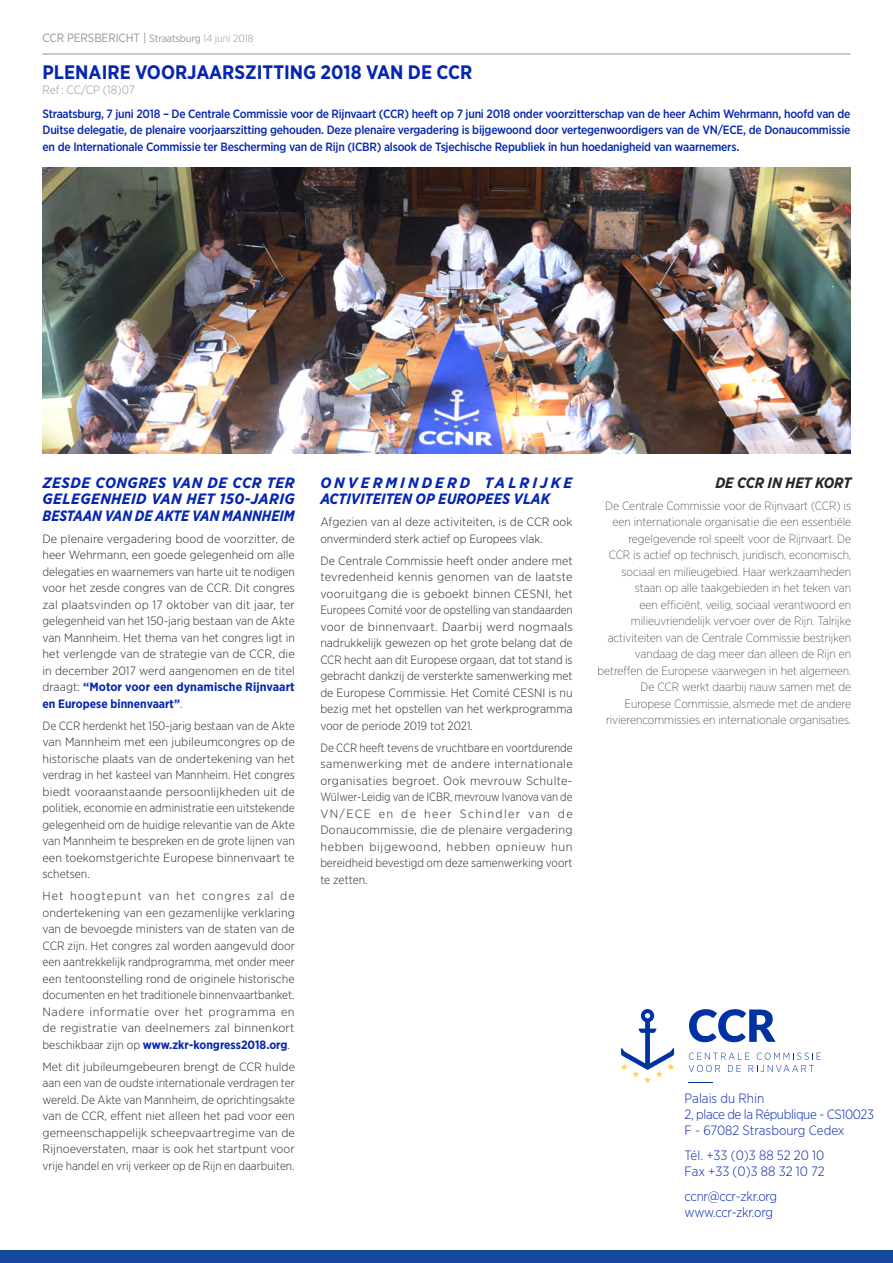
<style>
.page{position:relative;width:893px;height:1263px;background:#fff}
.page>*{position:absolute;margin:0;border:0;box-sizing:border-box;transform-origin:0 0}
.Texte_courant_light{font:700 19.5px "Gotham Narrow";color:#0626af}
.Texte_courant_light-2{font:italic 700 15px/16.5px "Gotham Narrow";color:#0626af;scale:1.05 1}
.Texte_courant_light-3{font:italic 700 15px "Gotham Narrow";color:#282827}
.t1{font:300 13.5px/16.2px "Gotham Narrow";letter-spacing:-.02em;color:#0626af}
.t2{font:300 13.5px/16.2px "Gotham Narrow";color:#0626af}
.Texte_courant_light-4{font:300 12px/16.5px "Gotham Narrow";color:#282827;text-align:justify;scale:1.05 1}
.Texte_courant_light-5{font:300 12px/16.5px "Gotham Narrow";color:#282827;text-align:justify;scale:1.04 1}
.Texte_courant_light-6{font:200 12px/16.5px "Gotham Narrow";color:#282827;text-align:right}
.Texte_courant_light-7{font:500 12px/16.5px "Gotham Narrow";letter-spacing:-.02em;color:#0626af;text-align:justify}
.Texte_courant_light-8{font:300 12px/16.5px "Gotham Narrow";color:#282827;text-align:justify}
.Texte_courant_light-9{font:300 12px/16.5px "Gotham Narrow";color:#282827;text-align:justify;scale:.96 1}
.t3{font:12px "Gotham Narrow";letter-spacing:-.01em;color:#939598}
.Texte_courant_light-10{font:300 12px "Gotham Narrow";letter-spacing:-.005em;color:#939598}
.s1{font-size:10.5px}
.s2{font-weight:300;font-size:10.5px}
.s3{font-weight:700;color:#0626af}
</style>
<div class="page">
<hr style="left:43px;top:54px;width:807px;height:1px;background:#939598">
<svg style="left:621px;top:1009px;width:53px;height:74px"></svg>
<svg style="left:689px;top:1009px;width:87px;height:33px"></svg>
<svg style="left:688px;top:1082px;width:25px;height:1px"></svg>
<svg style="left:689px;top:1052px;width:132px;height:20px"></svg>
<div style="left:0;top:1250px;width:893px;height:13px;background:#14499d"></div>
<img style="left:42px;top:167px;width:808px;height:286px">
<p class="t3" style="left:43px;top:30px;width:213px">CCR PERSBERICHT | <span class="s1">Straatsburg</span> <span class="s2">14 juni 2018</span></p>
<p class="Texte_courant_light" style="left:43px;top:59px;width:431px">PLENAIRE VOORJAARSZITTING 2018 VAN DE CCR</p>
<p class="Texte_courant_light-10" style="left:43px;top:83px;width:94px">Ref : CC/CP (18)07</p>
<p class="Texte_courant_light-7" style="left:43px;top:105px;width:809px">Straatsburg, 7 juni 2018 – De Centrale Commissie voor de Rijnvaart (CCR) heeft op 7 juni 2018 onder voorzitterschap van de heer Achim Wehrmann, hoofd van de Duitse delegatie, de plenaire voorjaarszitting gehouden. Deze plenaire vergadering is bijgewoond door vertegenwoordigers van de VN/ECE, de Donaucommissie en de Internationale Commissie ter Bescherming van de Rijn (ICBR) alsook de Tsjechische Republiek in hun hoedanigheid van waarnemers.</p>
<p class="Texte_courant_light-2" style="left:43px;top:474px;width:242px;text-align:justify">ZESDE CONGRES VAN DE CCR TER GELEGENHEID VAN HET 150-JARIG BESTAAN VAN DE AKTE VAN MANNHEIM</p>
<p class="Texte_courant_light-4" style="left:43px;top:530px;width:242px">De plenaire vergadering bood de voorzitter, de heer Wehrmann, een goede gelegenheid om alle delegaties en waarnemers van harte uit te nodigen voor het zesde congres van de CCR. Dit congres zal plaatsvinden op 17 oktober van dit jaar, ter gelegenheid van het 150-jarig bestaan van de Akte van Mannheim. Het thema van het congres ligt in het verlengde van de strategie van de CCR, die in december 2017 werd aangenomen en de titel draagt: <span class="s3">“Motor voor een dynamische Rijnvaart en Europese binnenvaart”</span>.</p>
<p class="Texte_courant_light-8" style="left:43px;top:717px;width:254px">De CCR herdenkt het 150-jarig bestaan van de Akte van Mannheim met een jubileumcongres op de historische plaats van de ondertekening van het verdrag in het kasteel van Mannheim. Het congres biedt vooraanstaande persoonlijkheden uit de politiek, economie en administratie een uitstekende gelegenheid om de huidige relevantie van de Akte van Mannheim te bespreken en de grote lijnen van een toekomstgerichte Europese binnenvaart te schetsen.</p>
<p class="Texte_courant_light-4" style="left:43px;top:887px;width:242px">Het hoogtepunt van het congres zal de ondertekening van een gezamenlijke verklaring van de bevoegde ministers van de staten van de CCR zijn. Het congres zal worden aangevuld door een aantrekkelijk randprogramma, met onder meer een tentoonstelling rond de originele historische documenten en het traditionele binnenvaartbanket.<br>Nadere informatie over het programma en de registratie van deelnemers zal binnenkort beschikbaar zijn op <span class="s3">www.zkr-kongress2018.org</span>.</p>
<p class="Texte_courant_light-5" style="left:43px;top:1058px;width:244px">Met dit jubileumgebeuren brengt de CCR hulde aan een van de oudste internationale verdragen ter wereld. De Akte van Mannheim, de oprichtingsakte van de CCR, effent niet alleen het pad voor een gemeenschappelijk scheepvaartregime van de Rijnoeverstaten, maar is ook het startpunt voor vrije handel en vrij verkeer op de Rijn en daarbuiten.</p>
<p class="Texte_courant_light-2" style="left:320px;top:474px;width:242px">ONVERMINDERD TALRIJKE<br>ACTIVITEITEN OP EUROPEES VLAK</p>
<p class="Texte_courant_light-5" style="left:320px;top:514px;width:244px">Afgezien van al deze activiteiten, is de CCR ook onverminderd sterk actief op Europees vlak.</p>
<p class="Texte_courant_light-5" style="left:320px;top:552px;width:244px">De Centrale Commissie heeft onder andere met tevredenheid kennis genomen van de laatste vooruitgang die is geboekt binnen CESNI, het Europees Comité voor de opstelling van standaarden voor de binnenvaart. Daarbij werd nogmaals nadrukkelijk gewezen op het grote belang dat de CCR hecht aan dit Europese orgaan, dat tot stand is gebracht dankzij de versterkte samenwerking met de Europese Commissie. Het Comité CESNI is nu bezig met het opstellen van het werkprogramma voor de periode 2019 tot 2021.</p>
<p class="Texte_courant_light-9" style="left:320px;top:739px;width:264px">De CCR heeft tevens de vruchtbare en voortdurende samenwerking met de andere internationale organisaties begroet. Ook mevrouw Schulte-Wülwer-Leidig van de ICBR, mevrouw Ivanova van de VN/ECE en de heer Schindler van de Donaucommissie, die de plenaire vergadering hebben bijgewoond, hebben opnieuw hun bereidheid bevestigd om deze samenwerking voort te zetten.</p>
<p class="Texte_courant_light-3" style="left:715px;top:473px;width:137px">DE CCR IN HET KORT</p>
<p class="Texte_courant_light-6" style="left:597px;top:497px;width:255px">De Centrale Commissie voor de Rijnvaart (CCR) is een internationale organisatie die een essentiële regelgevende rol speelt voor de Rijnvaart. De<br>CCR is actief op technisch, juridisch, economisch, sociaal en milieugebied. Haar werkzaamheden staan op alle taakgebieden in het teken van<br>een efficiënt, veilig, sociaal verantwoord en milieuvriendelijk vervoer over de Rijn. Talrijke activiteiten van de Centrale Commissie bestrijken vandaag de dag meer dan alleen de Rijn en betreffen de Europese vaarwegen in het algemeen.<br>De CCR werkt daarbij nauw samen met de Europese Commissie, alsmede met de andere rivierencommissies en internationale organisaties.</p>
<p class="t1" style="left:685px;top:1089px;width:191px">Palais du Rhin<br>2, place de la République - CS10023<br>F - 67082 Strasbourg Cedex</p>
<p class="t2" style="left:685px;top:1146px;width:141px">Tél. +33 (0)3 88 52 20 10<br>Fax +33 (0)3 88 32 10 72</p>
<p class="t1" style="left:685px;top:1187px;width:94px">ccnr@ccr-zkr.org www.ccr-zkr.org</p>
</div>
